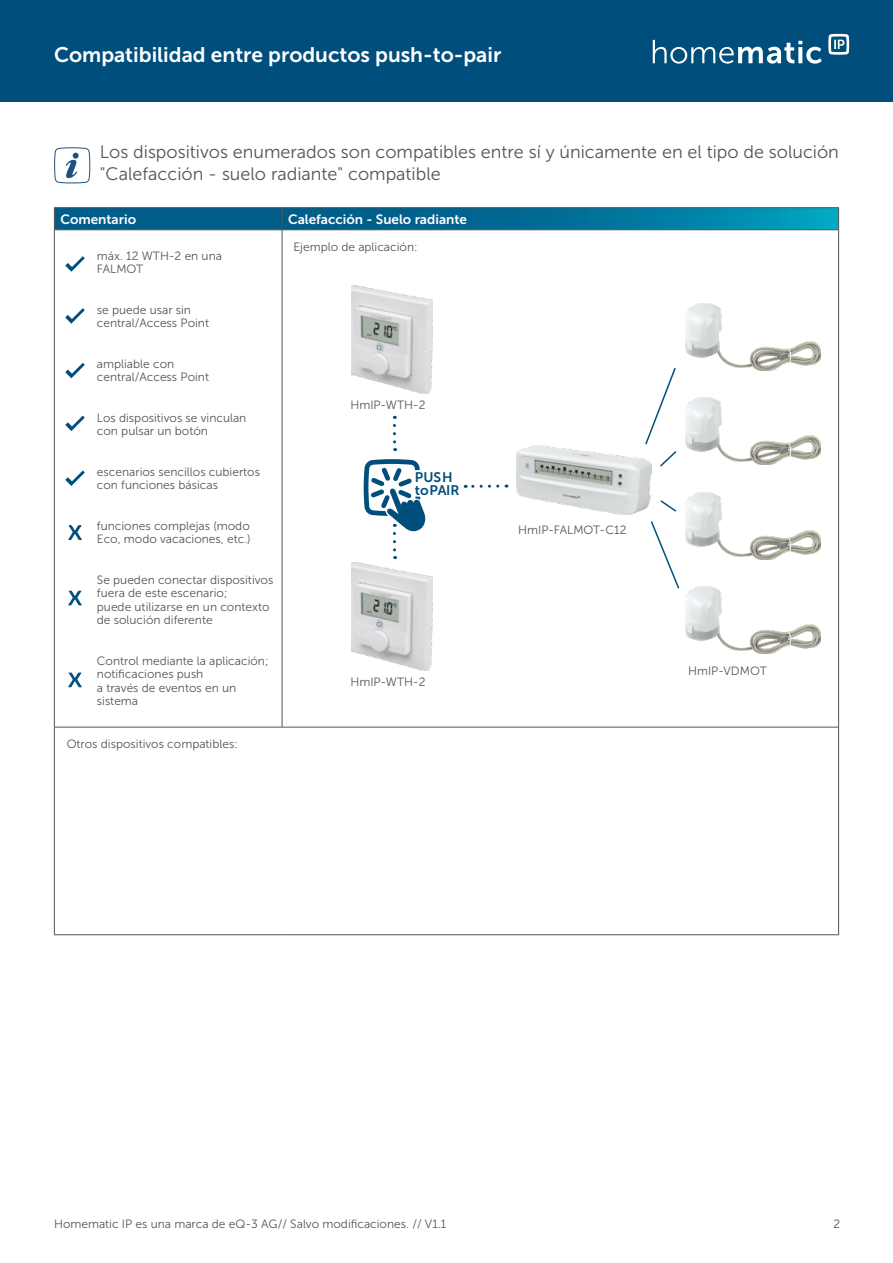
<style>
.page{position:relative;width:893px;height:1263px;background:#fff}
.page>*{position:absolute;margin:0;border:0;box-sizing:border-box;transform-origin:0 0}
.t1{font:21px "Museo Sans 700";color:#fff}
.t2{font:18px/21.6px "Museo Sans 300";color:#535454}
.t3{font:13.8px/12.9px "Museo Sans 700";color:#004e7c}
.t4{font:13.5px "Museo Sans 700";color:#fff}
.t5{font:12px/13.5px "Museo Sans 300";color:#535454}
</style>
<div class="page">
<div style="left:0;top:0;width:893px;height:102px;background:#004e7c"></div>
<svg style="left:653px;top:40px;width:169px;height:24px"></svg>
<svg style="left:828px;top:34px;width:21px;height:21px"></svg>
<svg style="left:54px;top:147px;width:36px;height:36px"></svg>
<hr style="left:54px;top:207px;width:228px;height:1px;background:#535454">
<hr style="left:282px;top:207px;width:557px;height:1px;background:#535454">
<svg style="left:54px;top:208px;width:785px;height:22px;background:#046d94"></svg>
<hr style="left:54px;top:230px;width:1px;height:497px;background:#535454">
<hr style="left:282px;top:230px;width:1px;height:497px;background:#535454">
<hr style="left:838px;top:230px;width:1px;height:497px;background:#535454">
<hr style="left:54px;top:727px;width:1px;height:207px;background:#535454">
<hr style="left:838px;top:727px;width:1px;height:207px;background:#535454">
<hr style="left:55px;top:230px;width:227px;height:1px;background:#535454">
<hr style="left:282px;top:230px;width:556px;height:1px;background:#535454">
<hr style="left:55px;top:727px;width:227px;height:1px;background:#535454">
<hr style="left:282px;top:727px;width:556px;height:1px;background:#535454">
<hr style="left:54px;top:934px;width:228px;height:1px;background:#535454">
<hr style="left:282px;top:934px;width:557px;height:1px;background:#535454">
<svg style="left:465px;top:485px;width:33px;height:3px"></svg>
<img style="left:351px;top:562px;width:81px;height:108px">
<img style="left:516px;top:446px;width:135px;height:69px">
<img style="left:685px;top:303px;width:135px;height:67px">
<img style="left:685px;top:398px;width:135px;height:67px">
<img style="left:685px;top:492px;width:135px;height:67px">
<img style="left:685px;top:587px;width:135px;height:67px">
<svg style="left:650px;top:521px;width:30px;height:68px"></svg>
<svg style="left:644px;top:367px;width:33px;height:101px"></svg>
<svg style="left:660px;top:500px;width:17px;height:12px"></svg>
<img style="left:351px;top:285px;width:81px;height:108px">
<svg style="left:393px;top:425px;width:3px;height:26px"></svg>
<svg style="left:364px;top:459px;width:62px;height:100px"></svg>
<svg style="left:68px;top:525px;width:14px;height:15px"></svg>
<svg style="left:65px;top:256px;width:20px;height:16px"></svg>
<svg style="left:65px;top:308px;width:20px;height:16px"></svg>
<svg style="left:65px;top:363px;width:20px;height:15px"></svg>
<svg style="left:65px;top:416px;width:20px;height:15px"></svg>
<svg style="left:65px;top:470px;width:20px;height:16px"></svg>
<svg style="left:68px;top:590px;width:14px;height:16px"></svg>
<svg style="left:68px;top:672px;width:14px;height:16px"></svg>
<h1 class="t1" style="left:54px;top:43px;width:449px">Compatibilidad entre productos push-to-pair</h1>
<h2 class="t2" style="left:100px;top:141px;width:741px">Los dispositivos enumerados son compatibles entre sí y únicamente en el tipo de solución "Calefacción - suelo radiante" compatible</h2>
<p class="t4" style="left:60px;top:212px;width:77px">Comentario</p>
<p class="t4" style="left:288px;top:212px;width:180px">Calefacción - Suelo radiante</p>
<p class="t5" style="left:97px;top:249px;width:127px">máx. 12 WTH-2 en una<br>FALMOT</p>
<p class="t5" style="left:97px;top:303px;width:114px">se puede usar sin central/Access Point</p>
<p class="t5" style="left:97px;top:357px;width:114px">ampliable con central/Access Point</p>
<p class="t5" style="left:97px;top:411px;width:151px">Los dispositivos se vinculan con pulsar un botón</p>
<p class="t5" style="left:97px;top:465px;width:165px">escenarios sencillos cubiertos con funciones básicas</p>
<p class="t5" style="left:97px;top:519px;width:155px">funciones complejas (modo<br>Eco, modo vacaciones, etc.)</p>
<p class="t5" style="left:97px;top:573px;width:178px">Se pueden conectar dispositivos fuera de este escenario;<br>puede utilizarse en un contexto de solución diferente</p>
<p class="t5" style="left:97px;top:654px;width:173px">Control mediante la aplicación; notificaciones push<br>a través de eventos en un sistema</p>
<p class="t5" style="left:293px;top:240px;width:126px">Ejemplo de aplicación:</p>
<p class="t5" style="left:350px;top:399px;width:77px">HmIP-WTH-2</p>
<p class="t3" style="left:415px;top:471px;width:46px">PUSH toPAIR</p>
<p class="t5" style="left:518px;top:523px;width:110px">HmIP-FALMOT-C12</p>
<p class="t5" style="left:688px;top:664px;width:80px">HmIP-VDMOT</p>
<p class="t5" style="left:350px;top:675px;width:77px">HmIP-WTH-2</p>
<p class="t5" style="left:67px;top:737px;width:173px">Otros dispositivos compatibles:</p>
<p class="t5" style="left:54px;top:1217px;width:394px">Homematic IP es una marca de eQ-3 AG// Salvo modificaciones. // V1.1</p>
<p class="t5" style="left:833px;top:1217px;width:8px">2</p>
</div>
